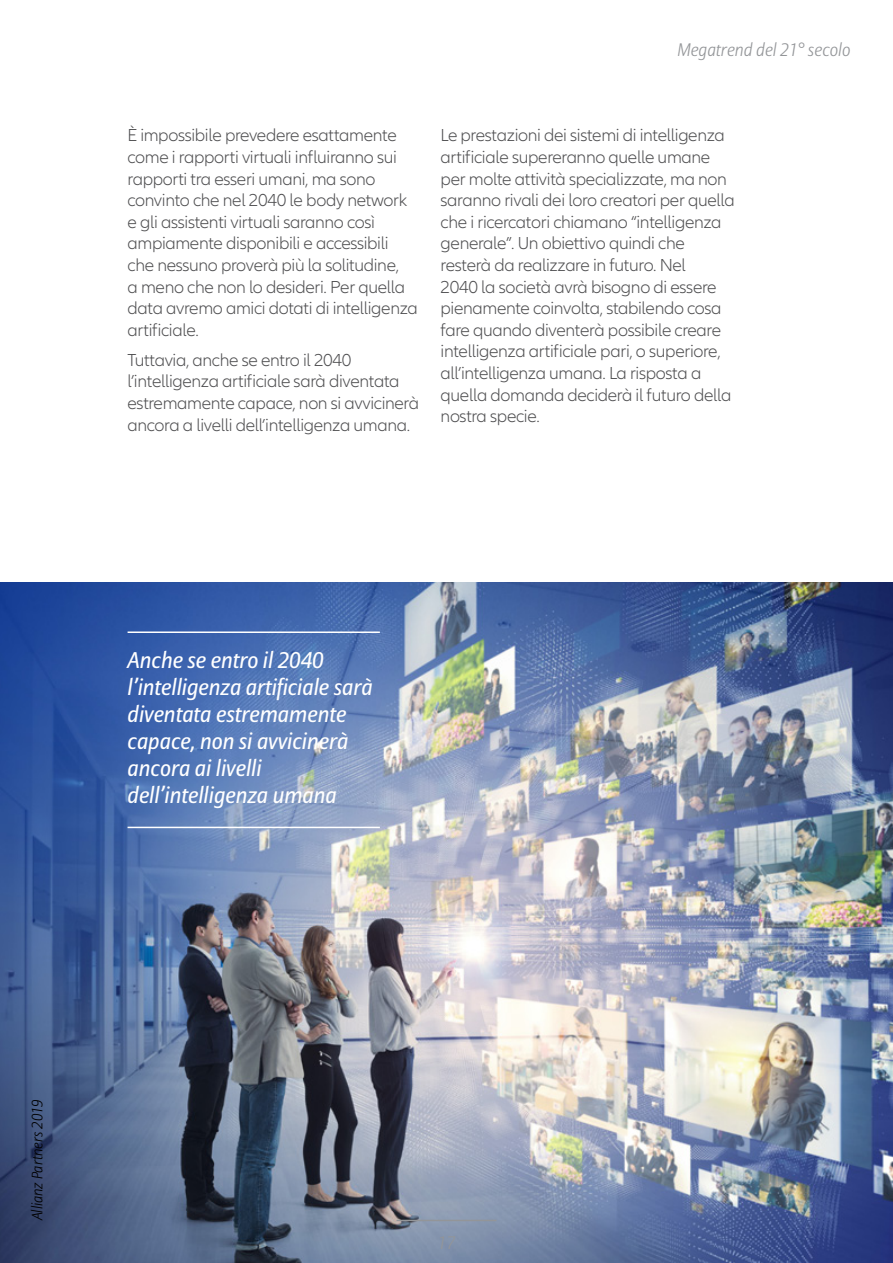
<style>
.page{position:relative;width:893px;height:1263px;background:#fff}
.page>*{position:absolute;margin:0;border:0;box-sizing:border-box;transform-origin:0 0}
.t1{font:italic 22.5px/27px "Allianz Sans";color:#fff}
.t2{font:300 18px/21.6px "Allianz Neo";letter-spacing:-.02em;color:#4d4d4f}
.t3{font:italic 300 18px "Allianz Sans";color:#939598}
.t4{font:italic 300 15px "Allianz Sans";color:#000}
</style>
<div class="page">
<img style="left:0;top:582px;width:893px;height:681px">
<hr style="left:396px;top:1220px;width:100px;height:1px;background:#939598">
<hr style="left:128px;top:631px;width:252px;height:2px;background:#fff">
<hr style="left:128px;top:827px;width:252px;height:1px;background:#fff">
<p class="t3" style="left:677px;top:39px;width:175px">Megatrend del 21° secolo</p>
<p class="t2" style="left:128px;top:125px;width:292px">È impossibile prevedere esattamente come i rapporti virtuali influiranno sui rapporti tra esseri umani, ma sono convinto che nel 2040 le body network e gli assistenti virtuali saranno così ampiamente disponibili e accessibili che nessuno proverà più la solitudine,<br>a meno che non lo desideri. Per quella data avremo amici dotati di intelligenza artificiale.</p>
<p class="t2" style="left:128px;top:350px;width:293px">Tuttavia, anche se entro il 2040 l’intelligenza artificiale sarà diventata estremamente capace, non si avvicinerà ancora a livelli dell’intelligenza umana.</p>
<p class="t2" style="left:441px;top:125px;width:296px">Le prestazioni dei sistemi di intelligenza artificiale supereranno quelle umane per molte attività specializzate, ma non saranno rivali dei loro creatori per quella che i ricercatori chiamano “intelligenza generale”. Un obiettivo quindi che resterà da realizzare in futuro. Nel<br>2040 la società avrà bisogno di essere pienamente coinvolta, stabilendo cosa fare quando diventerà possibile creare intelligenza artificiale pari, o superiore, all’intelligenza umana. La risposta a quella domanda deciderà il futuro della nostra specie.</p>
<p class="t1" style="left:128px;top:646px;width:247px">Anche se entro il 2040 l’intelligenza artificiale sarà diventata estremamente capace, non si avvicinerà ancora ai livelli dell’intelligenza umana</p>
<p class="t4" style="left:28px;top:1220px;width:122px;rotate:-90deg">Allianz Partners 2019</p>
</div>
